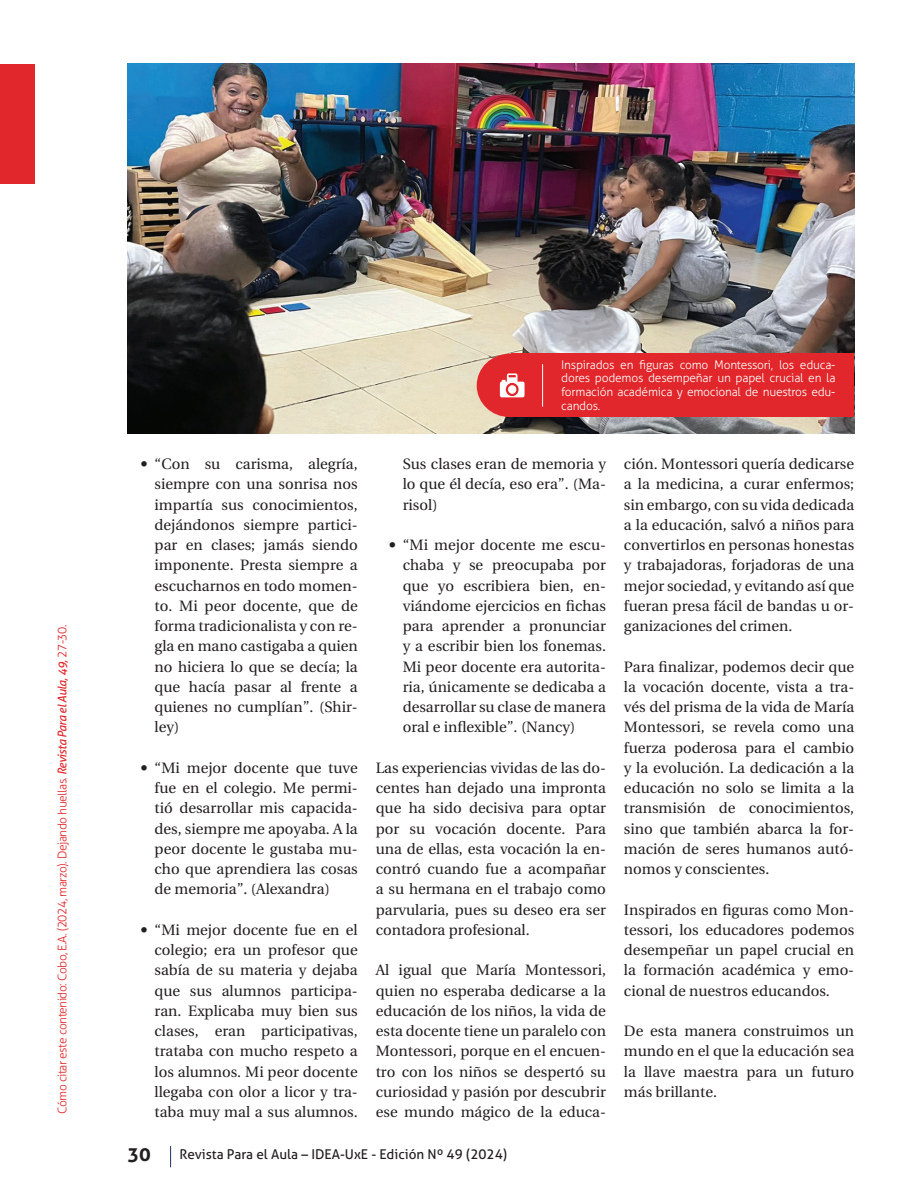
<style>
.page{position:relative;width:918px;height:1188px;background:#fff}
.page>*{position:absolute;margin:0;border:0;box-sizing:border-box;transform-origin:0 0}
.t1{font:700 19.5px "Aller";color:#231f20}
.t2{font:15px/20.2px "Linguistics Pro";color:#231f20;text-align:justify}
.t3{font:13.5px "Aller";color:#231f20}
.t4{font:300 12px/13.8px "Aller";letter-spacing:-.02em;color:#fff;text-align:justify}
.t5{font:300 12px "Aller";letter-spacing:-.04em;color:#e1272b}
.s1{font-weight:400;font-style:italic}
.s2{font-family:"Cambria";font-size:18px}
</style>
<div class="page">
<svg style="left:170px;top:1146px;width:1px;height:21px"></svg>
<div style="left:0;top:64px;width:34px;height:120px;background:#e1272b"></div>
<img style="left:128px;top:64px;width:726px;height:370px">
<div style="left:477px;top:354px;width:66px;height:63px;background:#e1272b;border-radius:50%"></div>
<div style="left:512px;top:354px;width:342px;height:63px;background:#e1272b"></div>
<hr style="left:542px;top:364px;width:1px;height:43px;background:#fff">
<svg style="left:500px;top:373px;width:25px;height:24px"></svg>
<div style="left:508px;top:385px;width:8px;height:9px;background:#fff;border-radius:50%"></div>
<p class="t5" style="left:55px;top:1114px;width:491px;rotate:-90deg">Cómo citar este contenido: Cobo, E.A. (2024, marzo). Dejando huellas. <span class="s1">Revista Para el Aula, 49,</span> 27-30.</p>
<p class="t4" style="left:561px;top:358px;width:276px">Inspirados en figuras como Montessori, los educa&shy;dores podemos desempeñar un papel crucial en la formación académica y emocional de nuestros edu&shy;candos.</p>
<p class="t2" style="left:155px;top:454px;width:205px;text-indent:-14px"><span class="s2">•</span> “Con su carisma, alegría, siempre con una sonrisa nos impartía sus conocimientos, dejándonos siempre partici&shy;par en clases; jamás siendo imponente. Presta siempre a escucharnos en todo momen&shy;to. Mi peor docente, que de forma tradicionalista y con re&shy;gla en mano castigaba a quien no hiciera lo que se decía; la que hacía pasar al frente a quienes no cumplían”. (Shir&shy;ley)</p>
<p class="t2" style="left:155px;top:758px;width:205px;text-indent:-14px"><span class="s2">•</span> “Mi mejor docente que tuve fue en el colegio. Me permi&shy;tió desarrollar mis capacida&shy;des, siempre me apoyaba. A la peor docente le gustaba mu&shy;cho que aprendiera las cosas de memoria”. (Alexandra)</p>
<p class="t2" style="left:155px;top:920px;width:205px;text-indent:-14px"><span class="s2">•</span> “Mi mejor docente fue en el colegio; era un profesor que sabía de su materia y dejaba que sus alumnos participa&shy;ran. Explicaba muy bien sus clases, eran participativas, trataba con mucho respeto a los alumnos. Mi peor docente llegaba con olor a licor y tra&shy;taba muy mal a sus alumnos.</p>
<p class="t2" style="left:403px;top:454px;width:205px">Sus clases eran de memoria y lo que él decía, eso era”. (Ma&shy;risol)</p>
<p class="t2" style="left:403px;top:535px;width:205px;text-indent:-14px"><span class="s2">•</span> “Mi mejor docente me escu&shy;chaba y se preocupaba por que yo escribiera bien, en&shy;viándome ejercicios en fichas para aprender a pronunciar y a escribir bien los fonemas.<br>Mi peor docente era autorita&shy;ria, únicamente se dedicaba a desarrollar su clase de manera oral e inflexible”. (Nancy)</p>
<p class="t2" style="left:376px;top:758px;width:232px">Las experiencias vividas de las do&shy;centes han dejado una impronta que ha sido decisiva para optar por su vocación docente. Para una de ellas, esta vocación la en&shy;contró cuando fue a acompañar a su hermana en el trabajo como parvularia, pues su deseo era ser contadora profesional.</p>
<p class="t2" style="left:376px;top:960px;width:232px">Al igual que María Montessori, quien no esperaba dedicarse a la educación de los niños, la vida de esta docente tiene un paralelo con Montessori, porque en el encuen&shy;tro con los niños se despertó su curiosidad y pasión por descubrir ese mundo mágico de la educa-</p>
<p class="t2" style="left:624px;top:454px;width:232px">ción. Montessori quería dedicarse a la medicina, a curar enfermos; sin embargo, con su vida dedicada a la educación, salvó a niños para convertirlos en personas honestas y trabajadoras, forjadoras de una mejor sociedad, y evitando así que fueran presa fácil de bandas u or&shy;ganizaciones del crimen.</p>
<p class="t2" style="left:624px;top:657px;width:232px">Para finalizar, podemos decir que la vocación docente, vista a tra&shy;vés del prisma de la vida de María Montessori, se revela como una fuerza poderosa para el cambio y la evolución. La dedicación a la educación no solo se limita a la transmisión de conocimientos, sino que también abarca la for&shy;mación de seres humanos autó&shy;nomos y conscientes.</p>
<p class="t2" style="left:624px;top:900px;width:232px">Inspirados en figuras como Mon&shy;tessori, los educadores podemos desempeñar un papel crucial en la formación académica y emo&shy;cional de nuestros educandos.</p>
<p class="t2" style="left:624px;top:1021px;width:232px">De esta manera construimos un mundo en el que la educación sea la llave maestra para un futuro más brillante.</p>
<h1 class="t1" style="left:128px;top:1143px;width:25px">30</h1>
<p class="t3" style="left:180px;top:1147px;width:329px">Revista Para el Aula – IDEA-UxE - Edición Nº 49 (2024)</p>
</div>
